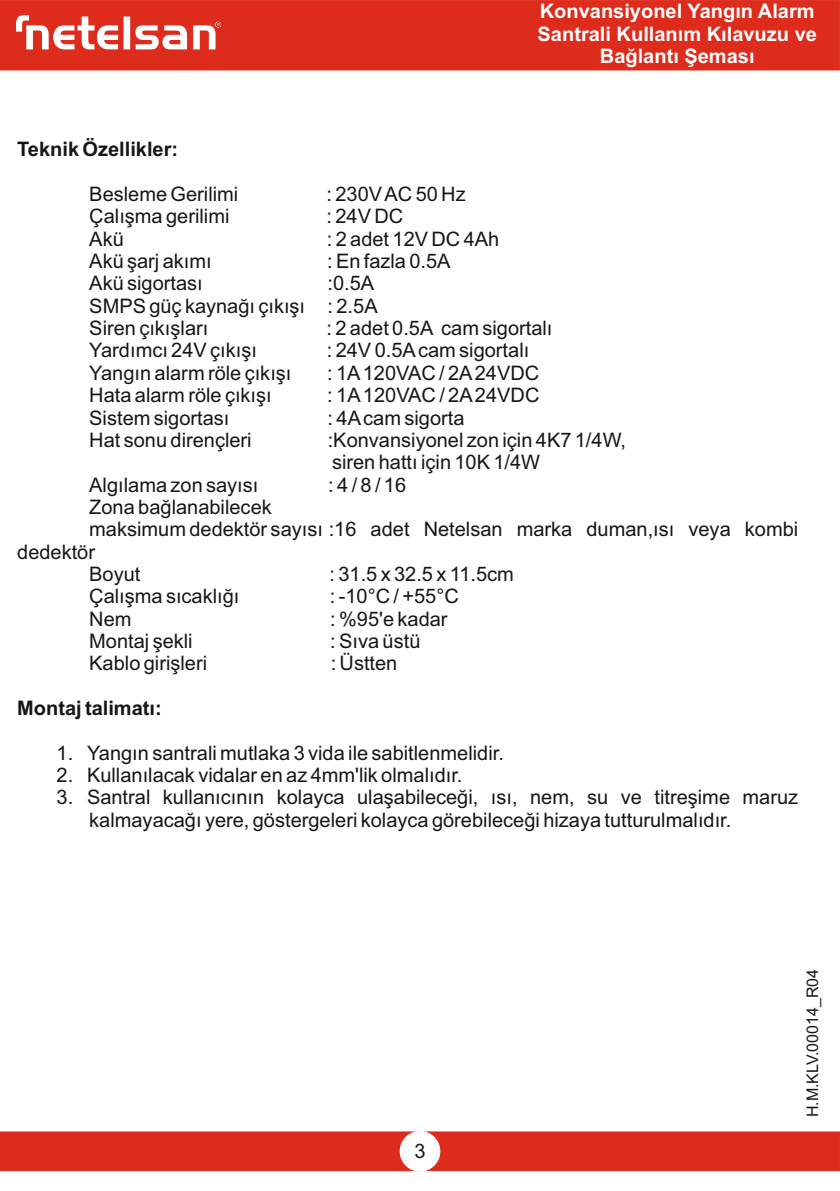
<style>
.page{position:relative;width:840px;height:1191px;background:#fff}
.page>*{position:absolute;margin:0;border:0;box-sizing:border-box;transform-origin:0 0}
.t1{font:20px/22.4px "Arial";color:#151616}
.t2{font:700 20px/22.4px "Arial";color:#fff;text-align:center}
.t3{font:700 20px "Arial";color:#151616}
.t4{font:16px "Arial";color:#151616}
</style>
<div class="page">
<div style="left:0;top:1131px;width:839px;height:40px;background:#dd2b1c"></div>
<div style="left:399px;top:1131px;width:41px;height:40px;background:#fff;border:1px solid #fff;border-radius:50%"></div>
<div style="left:0;top:0;width:839px;height:70px;background:#dd2b1c"></div>
<svg style="left:16px;top:15px;width:205px;height:34px"></svg>
<p class="t2" style="left:537px;top:2px;width:280px">Konvansiyonel Yangın Alarm<br>Santrali Kullanım Kılavuzu ve<br>Bağlantı Şeması</p>
<p class="t3" style="left:17px;top:142px;width:162px">Teknik Özellikler:</p>
<p class="t1" style="left:89px;top:185px;width:150px">Besleme Gerilimi</p>
<p class="t1" style="left:326px;top:185px;width:140px">: 230V AC 50 Hz</p>
<p class="t1" style="left:89px;top:207px;width:142px">Çalışma gerilimi</p>
<p class="t1" style="left:326px;top:207px;width:78px">: 24V DC</p>
<p class="t1" style="left:89px;top:229px;width:36px">Akü</p>
<p class="t1" style="left:327px;top:229px;width:174px">: 2 adet 12V DC 4Ah</p>
<p class="t1" style="left:89px;top:252px;width:124px">Akü şarj akımı</p>
<p class="t1" style="left:327px;top:252px;width:125px">: En fazla 0.5A</p>
<p class="t1" style="left:89px;top:274px;width:115px">Akü sigortası</p>
<p class="t1" style="left:89px;top:274px;width:290px;text-indent:238px">:0.5A<br>SMPS güç kaynağı çıkışı : 2.5A<br>Siren çıkışları</p>
<p class="t1" style="left:326px;top:319px;width:227px">: 2 adet 0.5A cam sigortalı</p>
<p class="t1" style="left:89px;top:341px;width:169px">Yardımcı 24V çıkışı</p>
<p class="t1" style="left:326px;top:341px;width:204px">: 24V 0.5Acam sigortalı</p>
<p class="t1" style="left:89px;top:363px;width:203px">Yangın alarm röle çıkışı</p>
<p class="t1" style="left:327px;top:363px;width:213px">: 1A120VAC / 2A24VDC</p>
<p class="t1" style="left:89px;top:386px;width:184px">Hata alarm röle çıkışı</p>
<p class="t1" style="left:327px;top:386px;width:213px">: 1A120VAC / 2A24VDC</p>
<p class="t1" style="left:89px;top:408px;width:142px">Sistem sigortası</p>
<p class="t1" style="left:327px;top:408px;width:138px">: 4Acam sigorta</p>
<p class="t1" style="left:89px;top:430px;width:164px">Hat sonu dirençleri</p>
<p class="t1" style="left:327px;top:430px;width:299px">:Konvansiyonel zon için 4K7 1/4W, siren hattı için 10K 1/4W</p>
<p class="t1" style="left:89px;top:475px;width:170px">Algılama zon sayısı</p>
<p class="t1" style="left:328px;top:475px;width:79px">: 4 / 8 / 16</p>
<p class="t1" style="left:89px;top:497px;width:184px">Zona bağlanabilecek</p>
<p class="t1" style="left:89px;top:520px;width:710px">maksimum dedektör sayısı :16 adet Netelsan marka duman,ısı veya kombi</p>
<p class="t1" style="left:17px;top:542px;width:79px">dedektör</p>
<p class="t1" style="left:89px;top:564px;width:53px">Boyut</p>
<p class="t1" style="left:329px;top:564px;width:186px">: 31.5 x 32.5 x 11.5cm</p>
<p class="t1" style="left:89px;top:587px;width:152px">Çalışma sıcaklığı</p>
<p class="t1" style="left:330px;top:587px;width:130px">: -10°C / +55°C</p>
<p class="t1" style="left:89px;top:609px;width:44px">Nem</p>
<p class="t1" style="left:330px;top:609px;width:119px">: %95'e kadar</p>
<p class="t1" style="left:89px;top:631px;width:105px">Montaj şekli</p>
<p class="t1" style="left:330px;top:631px;width:92px">: Sıva üstü</p>
<p class="t1" style="left:89px;top:654px;width:119px">Kablo girişleri</p>
<p class="t1" style="left:330px;top:654px;width:68px">: Üstten</p>
<p class="t3" style="left:17px;top:700px;width:146px">Montaj talimatı:</p>
<p class="t1" style="left:57px;top:743px;width:448px">1. Yangın santrali mutlaka 3 vida ile sabitlenmelidir.</p>
<p class="t1" style="left:57px;top:765px;width:407px">2. Kullanılacak vidalar en az 4mm'lik olmalıdır.</p>
<p class="t1" style="left:89px;top:788px;width:710px;text-indent:-33px">3. Santral kullanıcının kolayca ulaşabileceği, ısı, nem, su ve titreşime maruz kalmayacağı yere, göstergeleri kolayca görebileceği hizaya tutturulmalıdır.</p>
<p class="t1" style="left:414px;top:1142px;width:13px">3</p>
<p class="t4" style="left:806px;top:1117px;width:150px;rotate:-90deg">H.M.KLV.00014_R04</p>
</div>
